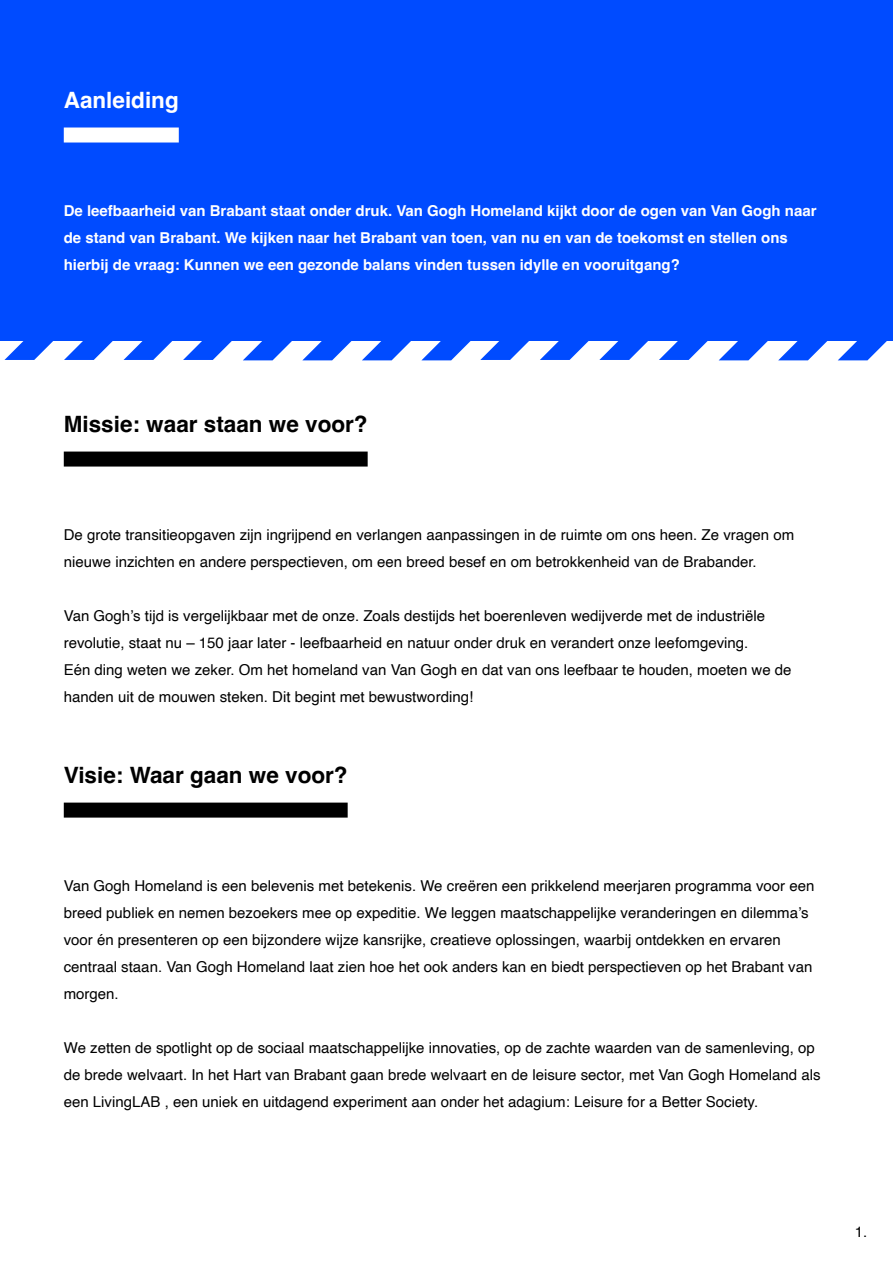
<style>
.page{position:relative;width:893px;height:1263px;background:#fff}
.page>*{position:absolute;margin:0;border:0;box-sizing:border-box;transform-origin:0 0}
.t1{font:700 22.5px "Helvetica";color:#000}
.t2{font:700 22.5px "Helvetica";color:#fff}
.t3{font:15px/27px "Helvetica";color:#000}
.t4{font:700 15px/27px "Helvetica";color:#fff}
</style>
<div class="page">
<svg style="left:4px;top:340px;width:51px;height:20px"></svg>
<svg style="left:480px;top:340px;width:51px;height:20px"></svg>
<svg style="left:243px;top:340px;width:51px;height:20px"></svg>
<svg style="left:719px;top:340px;width:50px;height:20px"></svg>
<svg style="left:124px;top:340px;width:50px;height:20px"></svg>
<svg style="left:599px;top:340px;width:51px;height:20px"></svg>
<svg style="left:362px;top:340px;width:51px;height:20px"></svg>
<svg style="left:838px;top:340px;width:50px;height:20px"></svg>
<svg style="left:64px;top:340px;width:51px;height:20px"></svg>
<svg style="left:540px;top:340px;width:51px;height:20px"></svg>
<svg style="left:302px;top:340px;width:51px;height:20px"></svg>
<svg style="left:778px;top:340px;width:51px;height:20px"></svg>
<svg style="left:183px;top:340px;width:51px;height:20px"></svg>
<svg style="left:659px;top:340px;width:51px;height:20px"></svg>
<svg style="left:421px;top:340px;width:51px;height:20px"></svg>
<div style="left:0;top:0;width:893px;height:340px;background:#004bff"></div>
<div style="left:64px;top:128px;width:115px;height:15px;background:#fff"></div>
<div style="left:64px;top:452px;width:304px;height:15px;background:#000"></div>
<div style="left:64px;top:803px;width:284px;height:15px;background:#000"></div>
<h1 class="t2" style="left:64px;top:86px;width:117px">Aanleiding</h1>
<p class="t4" style="left:64px;top:199px;width:754px">De leefbaarheid van Brabant staat onder druk. Van Gogh Homeland kijkt door de ogen van Van Gogh naar de stand van Brabant. We kijken naar het Brabant van toen, van nu en van de toekomst en stellen ons hierbij de vraag: Kunnen we een gezonde balans vinden tussen idylle en vooruitgang?</p>
<h1 class="t1" style="left:64px;top:410px;width:305px">Missie: waar staan we voor?</h1>
<p class="t3" style="left:64px;top:522px;width:732px">De grote transitieopgaven zijn ingrijpend en verlangen aanpassingen in de ruimte om ons heen. Ze vragen om nieuwe inzichten en andere perspectieven, om een breed besef en om betrokkenheid van de Brabander.</p>
<p class="t3" style="left:64px;top:603px;width:729px">Van Gogh’s tijd is vergelijkbaar met de onze. Zoals destijds het boerenleven wedijverde met de industriële revolutie, staat nu – 150 jaar later - leefbaarheid en natuur onder druk en verandert onze leefomgeving.<br>Eén ding weten we zeker. Om het homeland van Van Gogh en dat van ons leefbaar te houden, moeten we de handen uit de mouwen steken. Dit begint met bewustwording!</p>
<h1 class="t1" style="left:64px;top:761px;width:285px">Visie: Waar gaan we voor?</h1>
<p class="t3" style="left:64px;top:873px;width:752px">Van Gogh Homeland is een belevenis met betekenis. We creëren een prikkelend meerjaren programma voor een breed publiek en nemen bezoekers mee op expeditie. We leggen maatschappelijke veranderingen en dilemma’s voor én presenteren op een bijzondere wijze kansrijke, creatieve oplossingen, waarbij ontdekken en ervaren centraal staan. Van Gogh Homeland laat zien hoe het ook anders kan en biedt perspectieven op het Brabant van morgen.</p>
<p class="t3" style="left:64px;top:1035px;width:758px">We zetten de spotlight op de sociaal maatschappelijke innovaties, op de zachte waarden van de samenleving, op de brede welvaart. In het Hart van Brabant gaan brede welvaart en de leisure sector, met Van Gogh Homeland als een LivingLAB , een uniek en uitdagend experiment aan onder het adagium: Leisure for a Better Society.</p>
<p class="t3" style="left:855px;top:1218px;width:14px">1.</p>
</div>
